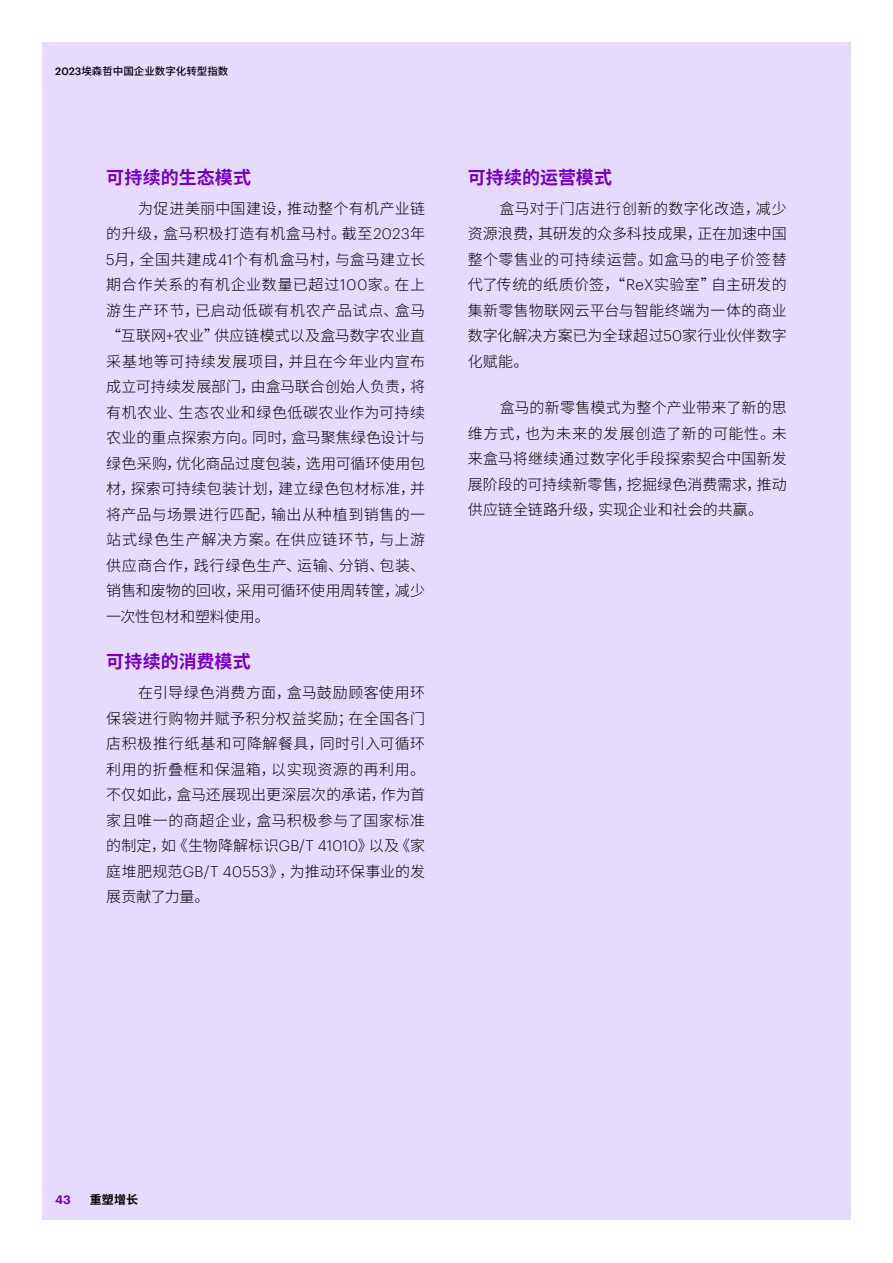
<style>
.page{position:relative;width:893px;height:1263px;background:#fff}
.page>*{position:absolute;margin:0;border:0;box-sizing:border-box;transform-origin:0 0}
.t1{font:700 18px "Source Han Sans CN";letter-spacing:.005em;color:#7500c0}
.t2{font:300 15px/25.5px "Source Han Sans CN";letter-spacing:.01em;color:#000;text-align:justify}
.t3{font:700 12px "Source Han Sans CN";color:#000}
.t4{font:600 12px "Graphik";color:#7500c0}
.t5{font:500 10.5px "Source Han Sans CN";color:#000}
.s1{font-family:"Graphik"}
</style>
<div class="page">
<div style="left:42px;top:43px;width:809px;height:1177px;background:#e6dbff"></div>
<p class="t5" style="left:55px;top:65px;width:175px"><span class="s1">2023</span>埃森哲中国企业数字化转型指数</p>
<p class="t1" style="left:106px;top:167px;width:146px">可持续的生态模式</p>
<p class="t2" style="left:106px;top:196px;width:320px;text-indent:32px">为促进美丽中国建设，推动整个有机产业链的升级，盒马积极打造有机盒马村。截至<span class="s1">2023</span>年<span class="s1">5</span>月，全国共建成<span class="s1">41</span>个有机盒马村，与盒马建立长期合作关系的有机企业数量已超过<span class="s1">100</span>家。在上游生产环节，已启动低碳有机农产品试点、盒马“互联网<span class="s1">+</span>农业”供应链模式以及盒马数字农业直采基地等可持续发展项目，并且在今年业内宣布成立可持续发展部门，由盒马联合创始人负责，将有机农业、生态农业和绿色低碳农业作为可持续农业的重点探索方向。同时，盒马聚焦绿色设计与绿色采购，优化商品过度包装，选用可循环使用包材，探索可持续包装计划，建立绿色包材标准，并将产品与场景进行匹配，输出从种植到销售的一站式绿色生产解决方案。在供应链环节，与上游供应商合作，践行绿色生产、运输、分销、包装、销售和废物的回收，采用可循环使用周转筐，减少一次性包材和塑料使用。</p>
<p class="t1" style="left:106px;top:652px;width:146px">可持续的消费模式</p>
<p class="t2" style="left:106px;top:680px;width:320px;text-indent:32px">在引导绿色消费方面，盒马鼓励顾客使用环保袋进行购物并赋予积分权益奖励；在全国各门店积极推行纸基和可降解餐具，同时引入可循环利用的折叠框和保温箱，以实现资源的再利用。不仅如此，盒马还展现出更深层次的承诺，作为首家且唯一的商超企业，盒马积极参与了国家标准的制定，如《生物降解标识<span class="s1">GB/T 41010</span>》以及《家庭堆肥规范<span class="s1">GB/T 40553</span>》，为推动环保事业的发展贡献了力量。</p>
<p class="t1" style="left:468px;top:167px;width:146px">可持续的运营模式</p>
<p class="t2" style="left:468px;top:196px;width:320px;text-indent:32px">盒马对于门店进行创新的数字化改造，减少资源浪费，其研发的众多科技成果，正在加速中国整个零售业的可持续运营。如盒马的电子价签替代了传统的纸质价签，“<span class="s1">ReX</span>实验室”自主研发的集新零售物联网云平台与智能终端为一体的商业数字化解决方案已为全球超过<span class="s1">50</span>家行业伙伴数字化赋能。</p>
<p class="t2" style="left:468px;top:395px;width:320px;text-indent:32px">盒马的新零售模式为整个产业带来了新的思维方式，也为未来的发展创造了新的可能性。未来盒马将继续通过数字化手段探索契合中国新发展阶段的可持续新零售，挖掘绿色消费需求，推动供应链全链路升级，实现企业和社会的共赢。</p>
<p class="t4" style="left:55px;top:1190px;width:17px">43</p>
<p class="t3" style="left:90px;top:1193px;width:50px">重塑增长</p>
</div>
